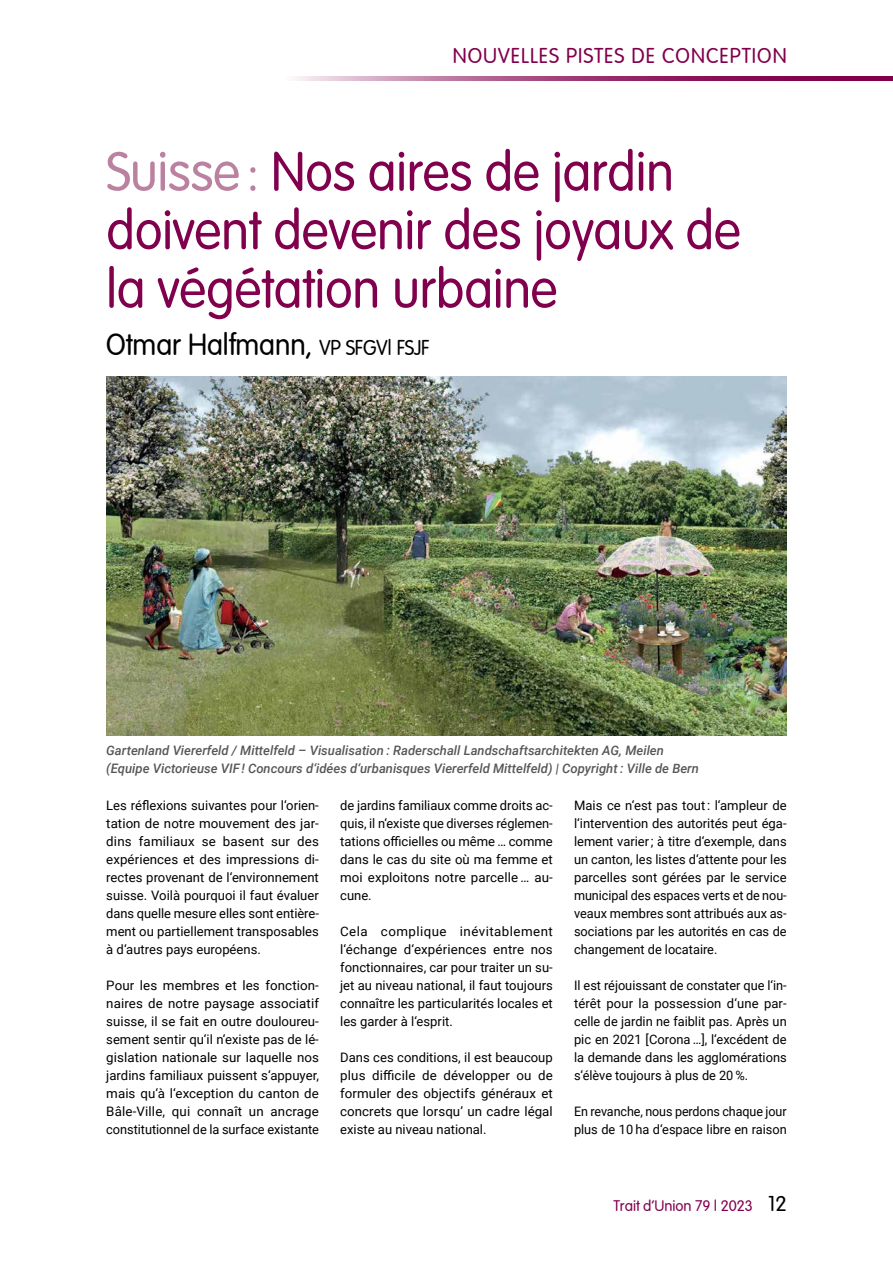
<style>
.page{position:relative;width:893px;height:1263px;background:#fff}
.page>*{position:absolute;margin:0;border:0;box-sizing:border-box;transform-origin:0 0}
.t1{font:54px/58.5px "Vogue Plain";color:#81004d;scale:.95 1}
.t2{font:30px "Vogue Plain";color:#000;scale:.95 1}
.t3{font:21px "Vogue Plain";letter-spacing:.05em;color:#81004d}
.t4{font:15px "Vogue Plain";color:#81004d}
.t5{font:13.05px/18px "Roboto";color:#000;text-align:justify}
.t6{font:italic 500 13.05px/18px "Roboto";color:#575756}
.t7{font:13.05px/18px "Roboto";color:#000;scale:.96 1}
.s1{color:#bb81a0}
.s2{font-size:21px}
.s3{font-size:21px;color:#000}
</style>
<div class="page">
<svg style="left:295px;top:77px;width:598px;height:4px;background:#a54a80"></svg>
<img style="left:106px;top:376px;width:681px;height:360px">
<h3 class="t3" style="left:453px;top:44px;width:335px">NOUVELLES PISTES DE CONCEPTION</h3>
<h1 class="t1" style="left:106px;top:142px;width:669px"><span class="s1">Suisse:</span> Nos aires de jardin doivent devenir des joyaux de la végétation urbaine</h1>
<h2 class="t2" style="left:106px;top:327px;width:341px">Otmar Halfmann, <span class="s2">VP SFGV| FSJF</span></h2>
<p class="t6" style="left:106px;top:741px;width:594px">Gartenland Viererfeld / Mittelfeld – Visualisation : Raderschall Landschaftsarchitekten AG, Meilen (Equipe Victorieuse VIF ! Concours d‘idées d‘urbanisques Viererfeld Mittelfeld) | Copyright : Ville de Bern</p>
<p class="t5" style="left:106px;top:796px;width:214px">Les réflexions suivantes pour l‘orien&shy;tation de notre mouvement des jar&shy;dins familiaux se basent sur des expériences et des impressions di&shy;rectes provenant de l‘environnement suisse. Voilà pourquoi il faut évaluer dans quelle mesure elles sont entière&shy;ment ou partiellement transposables à d‘autres pays européens.</p>
<p class="t5" style="left:106px;top:976px;width:214px">Pour les membres et les fonction&shy;naires de notre paysage associatif suisse, il se fait en outre douloureu&shy;sement sentir qu‘il n‘existe pas de lé&shy;gislation nationale sur laquelle nos jardins familiaux puissent s‘appuyer, mais qu‘à l‘exception du canton de Bâle-Ville, qui connaît un ancrage constitutionnel de la surface existante</p>
<p class="t5" style="left:340px;top:796px;width:214px">de jardins familiaux comme droits ac&shy;quis, il n‘existe que diverses réglemen&shy;tations officielles ou même … comme dans le cas du site où ma femme et moi exploitons notre parcelle … au&shy;cune.</p>
<p class="t5" style="left:340px;top:922px;width:214px">Cela complique inévitablement l‘échange d‘expériences entre nos fonctionnaires, car pour traiter un su&shy;jet au niveau national, il faut toujours connaître les particularités locales et les garder à l‘esprit.</p>
<p class="t5" style="left:340px;top:1048px;width:214px">Dans ces conditions, il est beaucoup plus difficile de développer ou de formuler des objectifs généraux et concrets que lorsqu’ un cadre légal existe au niveau national.</p>
<p class="t5" style="left:574px;top:796px;width:214px">Mais ce n‘est pas tout : l‘ampleur de l‘intervention des autorités peut éga&shy;lement varier ; à titre d‘exemple, dans un canton, les listes d‘attente pour les parcelles sont gérées par le service municipal des espaces verts et de nou&shy;veaux membres sont attribués aux as&shy;sociations par les autorités en cas de changement de locataire.</p>
<p class="t5" style="left:574px;top:976px;width:214px">Il est réjouissant de constater que l‘in&shy;térêt pour la possession d‘une par&shy;celle de jardin ne faiblit pas. Après un pic en 2021 [Corona …], l‘excédent de la demande dans les agglomérations s‘élève toujours à plus de 20 %.</p>
<p class="t7" style="left:574px;top:1102px;width:223px">En revanche, nous perdons chaque jour plus de 10 ha d‘espace libre en raison</p>
<p class="t4" style="left:614px;top:1197px;width:175px">Trait d’Union 79 | 2023 <span class="s3">12</span></p>
</div>
